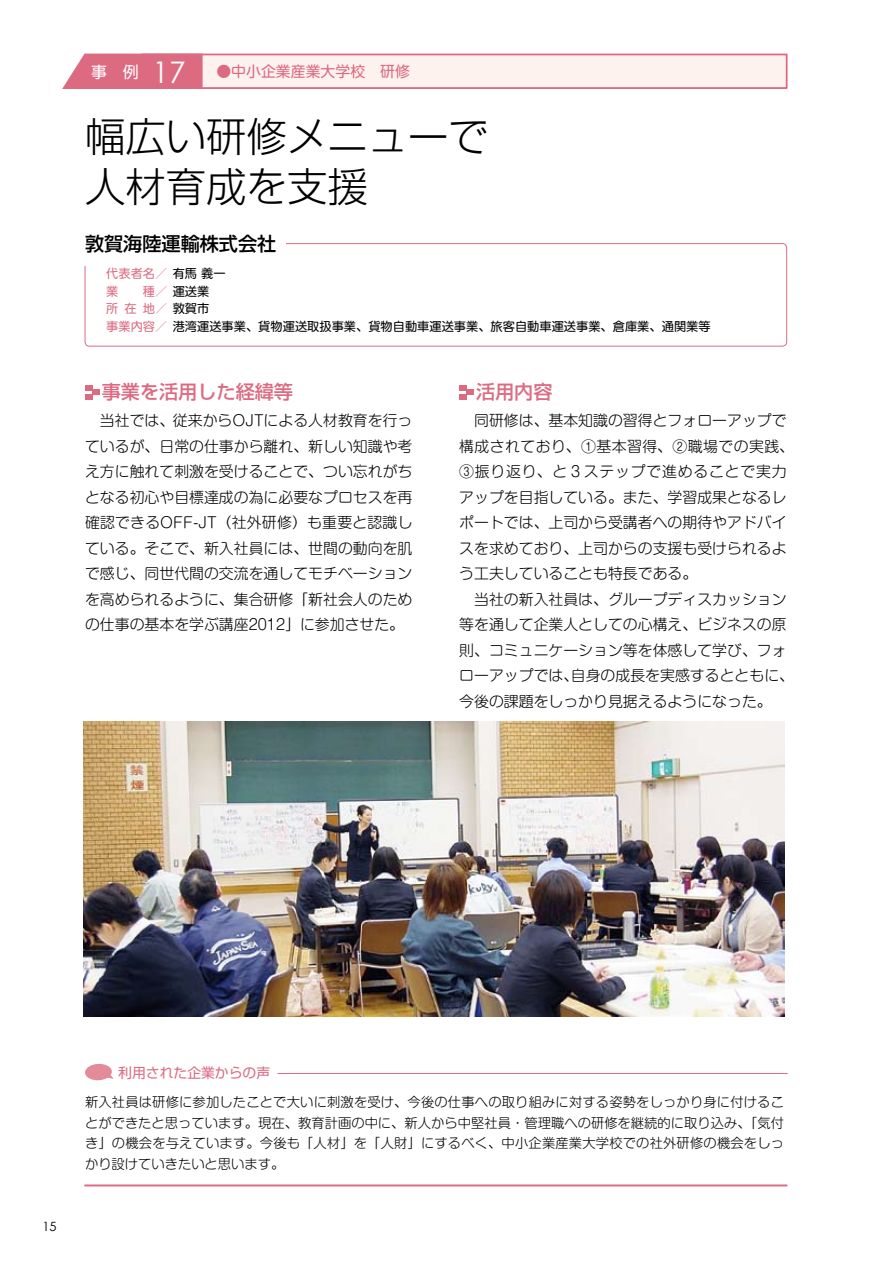
<style>
.page{position:relative;width:893px;height:1263px;background:#fff}
.page>*{position:absolute;margin:0;border:0;box-sizing:border-box;transform-origin:0 0}
.t1{font:300 40.35px/50.7px "Shin Go Pro";color:#000}
.t2{font:500 19.2px "Shin Go Pro";color:#dc6b82}
.t3{font:500 19.2px "Shin Go Pro";color:#000}
.t4{font:300 14.85px/25.5px "Shin M Go Pro";color:#000;text-align:justify}
.t5{font:14.85px "Shin M Go Pro";color:#dc6b82}
.t6{font:13.8px "Shin Go Pro";color:#dc6b82}
.t7{font:300 13.35px/20.7px "Shin M Go Pro";letter-spacing:.015em;color:#000;text-align:justify}
.t8{font:12.75px "Century Gothic";color:#000}
.t9{font:12.15px/17.5px "Shin M Go Pro";color:#000}
.t10{font:12.15px/17.5px "Shin M Go Pro";color:#dc6b82}
.s1{font-size:15.9px;color:#fff}
.s2{font-family:"Century Gothic";font-size:29.7px;color:#fff}
.s3{color:#000}
.s4{color:#dc6b82}
</style>
<div class="page">
<svg style="left:84px;top:243px;width:703px;height:104px"></svg>
<hr style="left:85px;top:1184px;width:702px;height:2px;background:#dc6b82">
<svg style="left:62px;top:53px;width:726px;height:36px"></svg>
<div style="left:82px;top:230px;width:204px;height:29px;background:#fff"></div>
<svg style="left:85px;top:385px;width:7px;height:5px"></svg>
<div style="left:92px;top:390px;width:8px;height:5px;background:#dc6b82"></div>
<div style="left:85px;top:394px;width:7px;height:6px;background:#dc6b82"></div>
<div style="left:459px;top:385px;width:8px;height:5px;background:#dc6b82"></div>
<svg style="left:467px;top:390px;width:7px;height:5px"></svg>
<div style="left:459px;top:394px;width:8px;height:6px;background:#dc6b82"></div>
<svg style="left:85px;top:1063px;width:29px;height:18px"></svg>
<hr style="left:278px;top:1073px;width:509px;height:1px;background:#dc6b82">
<img style="left:84px;top:721px;width:700px;height:295px">
<p class="t5" style="left:91px;top:59px;width:320px"><span class="s1">事　例</span> <span class="s2">17</span> ●中小企業産業大学校　研修</p>
<p class="t1" style="left:85px;top:106px;width:405px">幅広い研修メニューで人材育成を支援</p>
<p class="t3" style="left:85px;top:228px;width:193px">敦賀海陸運輸株式会社</p>
<p class="t10" style="left:106px;top:263px;width:121px">代表者名／<span class="s3">有馬 義一</span>業</p>
<p class="t9" style="left:106px;top:281px;width:606px;text-indent:37px"><span class="s4">種／</span>運送業<br><span class="s4">所在地／</span>敦賀市<br><span class="s4">事業内容／</span>港湾運送事業、貨物運送取扱事業、貨物自動車運送事業、旅客自動車運送事業、倉庫業、通関業等</p>
<p class="t2" style="left:102px;top:376px;width:193px">事業を活用した経緯等</p>
<p class="t4" style="left:85px;top:406px;width:329px">　当社では、従来からOJTによる人材教育を行っているが、日常の仕事から離れ、新しい知識や考え方に触れて刺激を受けることで、つい忘れがちとなる初心や目標達成の為に必要なプロセスを再確認できるOFF-JT（社外研修）も重要と認識している。そこで、新入社員には、世間の動向を肌で感じ、同世代間の交流を通してモチベーションを高められるように、集合研修「新社会人のための仕事の基本を学ぶ講座2012」に参加させた。</p>
<p class="t2" style="left:476px;top:376px;width:78px">活用内容</p>
<p class="t4" style="left:459px;top:406px;width:336px;text-align:left;text-indent:15px">同研修は、基本知識の習得とフォローアップで構成されており、①基本習得、②職場での実践、<br>③振り返り、と３ステップで進めることで実力アップを目指している。また、学習成果となるレポートでは、上司から受講者への期待やアドバイスを求めており、上司からの支援も受けられるよう工夫していることも特長である。<br>　当社の新入社員は、グループディスカッション等を通して企業人としての心構え、ビジネスの原則、コミュニケーション等を体感して学び、フォローアップでは、自身の成長を実感するとともに、今後の課題をしっかり見据えるようになった。</p>
<p class="t8" style="left:43px;top:1219px;width:16px">15</p>
<p class="t6" style="left:118px;top:1062px;width:154px">利用された企業からの声</p>
<p class="t7" style="left:85px;top:1090px;width:701px">新入社員は研修に参加したことで大いに刺激を受け、今後の仕事への取り組みに対する姿勢をしっかり身に付けることができたと思っています。現在、教育計画の中に、新人から中堅社員・管理職への研修を継続的に取り込み、「気付き」の機会を与えています。今後も「人材」を「人財」にするべく、中小企業産業大学校での社外研修の機会をしっかり設けていきたいと思います。</p>
</div>
